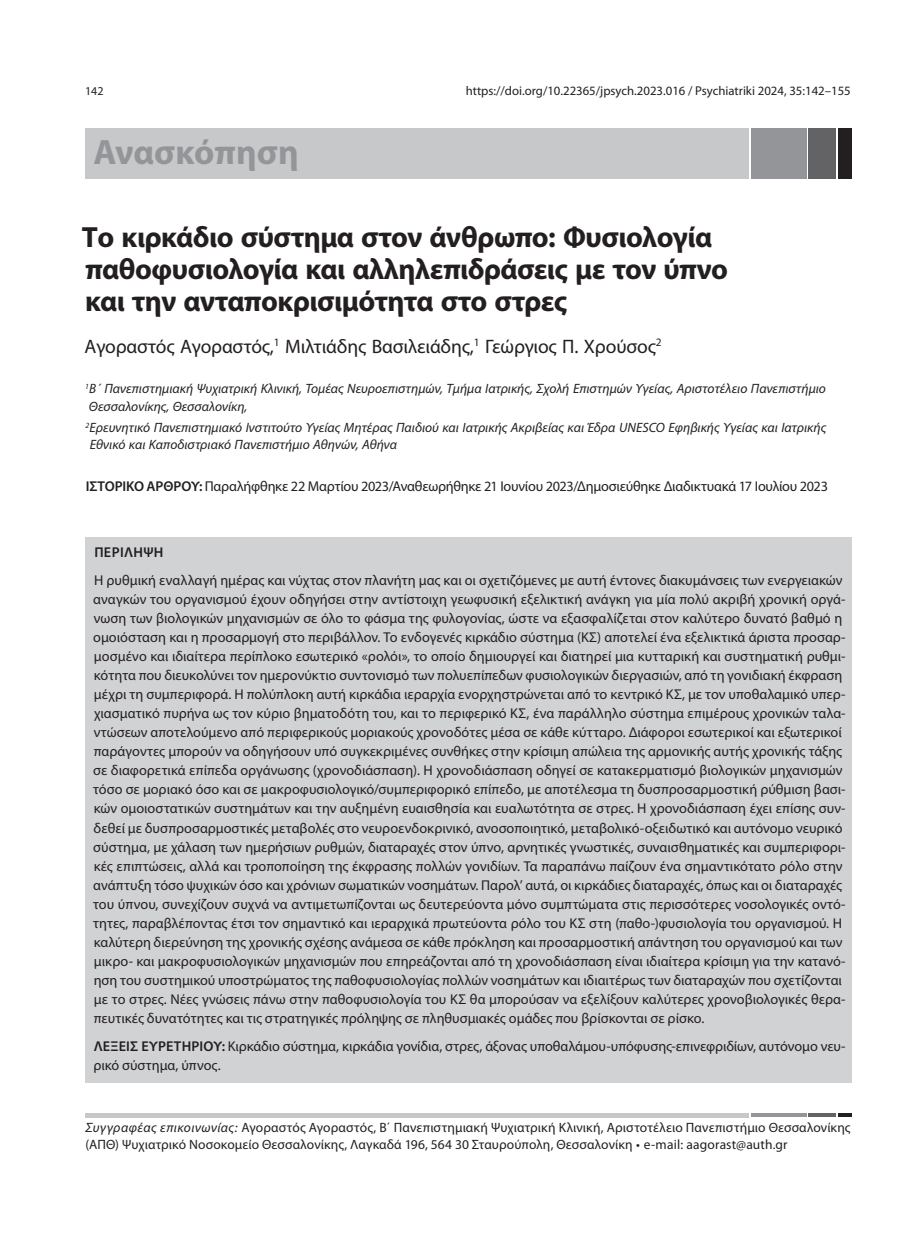
<style>
.page{position:relative;width:915px;height:1234px;background:#fff}
.page>*{position:absolute;margin:0;border:0;box-sizing:border-box;transform-origin:0 0}
.t1{font:700 35.25px "Myriad Pro";letter-spacing:.005em;color:#939598}
.t2{font:700 29.25px/32.2px "Myriad Pro";letter-spacing:-.02em;color:#231f20}
.t3{font:19.5px "Myriad Pro";letter-spacing:-.01em;color:#231f20}
.t4{font:14.25px/19px "Myriad Pro";color:#231f20}
.t5{font:600 14.25px "Myriad Pro";letter-spacing:.025em;color:#231f20}
.t6{font:italic 13.5px/17.2px "Myriad Pro";color:#231f20}
.t7{font:13.5px/16.8px "Myriad Pro";letter-spacing:.005em;color:#231f20}
.t8{font:12.75px "Myriad Pro";color:#231f20}
.t9{font:12px "Myriad Pro";color:#231f20}
.s1{font-weight:600}
.s2{font-style:italic}
</style>
<div class="page">
<div style="left:85px;top:128px;width:663px;height:50px;background:#c7c8ca"></div>
<div style="left:750px;top:128px;width:56px;height:50px;background:#939598"></div>
<div style="left:808px;top:128px;width:27px;height:50px;background:#636366"></div>
<div style="left:837px;top:128px;width:13px;height:50px;background:#231f20"></div>
<hr style="left:85px;top:1113px;width:663px;height:4px;background:#c7c8ca">
<hr style="left:750px;top:1113px;width:56px;height:3px;background:#939598">
<hr style="left:808px;top:1113px;width:27px;height:3px;background:#636366">
<svg style="left:838px;top:1113px;width:12px;height:3px"></svg>
<div style="left:85px;top:537px;width:765px;height:545px;background:#d1d2d4"></div>
<p class="t9" style="left:85px;top:83px;width:20px">142</p>
<p class="t8" style="left:465px;top:82px;width:386px">https://doi.org/10.22365/jpsych.2023.016 / Psychiatriki 2024, 35:142–155</p>
<h1 class="t1" style="left:93px;top:129px;width:207px">Ανασκόπηση</h1>
<h2 class="t2" style="left:82px;top:220px;width:647px">Το κιρκάδιο σύστημα στον άνθρωπο: Φυσιολογία παθοφυσιολογία και αλληλεπιδράσεις με τον ύπνο και την ανταποκρισιμότητα στο στρες</h2>
<h3 class="t3" style="left:85px;top:334px;width:578px">Αγοραστός Αγοραστός,<sup>1</sup> Μιλτιάδης Βασιλειάδης,<sup>1</sup> Γεώργιος Π. Χρούσος<sup>2</sup></h3>
<p class="t6" style="left:85px;top:380px;width:742px"><sup>1</sup>Β΄ Πανεπιστημιακή Ψυχιατρική Κλινική, Τομέας Νευροεπιστημών, Τμήμα Ιατρικής, Σχολή Επιστημών Υγείας, Αριστοτέλειο Πανεπιστήμιο<br>Θεσσαλονίκης, Θεσσαλονίκη,</p>
<p class="t6" style="left:90px;top:418px;width:737px;text-indent:-4px"><sup>2</sup>Ερευνητικό Πανεπιστημιακό Ινστιτούτο Υγείας Μητέρας Παιδιού και Ιατρικής Ακριβείας και Έδρα UNESCO Εφηβικής Υγείας και Ιατρικής<br>Εθνικό και Καποδιστριακό Πανεπιστήμιο Αθηνών, Αθήνα</p>
<p class="t4" style="left:86px;top:477px;width:743px"><span class="s1">ΙΣΤΟΡΙΚΌ ΆΡΘΡΟΥ:</span> Παραλήφθηκε 22 Μαρτίου 2023/Αναθεωρήθηκε 21 Ιουνίου 2023/Δημοσιεύθηκε Διαδικτυακά 17 Ιουλίου 2023</p>
<p class="t5" style="left:94px;top:543px;width:71px">ΠΕΡΙΛΗΨΗ</p>
<p class="t4" style="left:93px;top:570px;width:753px">Η ρυθμική εναλλαγή ημέρας και νύχτας στον πλανήτη μας και οι σχετιζόμενες με αυτή έντονες διακυμάνσεις των ενεργειακών αναγκών του οργανισμού έχουν οδηγήσει στην αντίστοιχη γεωφυσική εξελικτική ανάγκη για μία πολύ ακριβή χρονική οργά&shy;νωση των βιολογικών μηχανισμών σε όλο το φάσμα της φυλογονίας, ώστε να εξασφαλίζεται στον καλύτερο δυνατό βαθμό η ομοιόσταση και η προσαρμογή στο περιβάλλον. Το ενδογενές κιρκάδιο σύστημα (ΚΣ) αποτελεί ένα εξελικτικά άριστα προσαρ&shy;μοσμένο και ιδιαίτερα περίπλοκο εσωτερικό «ρολόι», το οποίο δημιουργεί και διατηρεί μια κυτταρική και συστηματική ρυθμι&shy;κότητα που διευκολύνει τον ημερονύκτιο συντονισμό των πολυεπίπεδων φυσιολογικών διεργασιών, από τη γονιδιακή έκφραση μέχρι τη συμπεριφορά. Η πολύπλοκη αυτή κιρκάδια ιεραρχία ενορχηστρώνεται από το κεντρικό ΚΣ, με τον υποθαλαμικό υπερ&shy;χιασματικό πυρήνα ως τον κύριο βηματοδότη του, και το περιφερικό ΚΣ, ένα παράλληλο σύστημα επιμέρους χρονικών ταλα&shy;ντώσεων αποτελούμενο από περιφερικούς μοριακούς χρονοδότες μέσα σε κάθε κύτταρο. Διάφοροι εσωτερικοί και εξωτερικοί παράγοντες μπορούν να οδηγήσουν υπό συγκεκριμένες συνθήκες στην κρίσιμη απώλεια της αρμονικής αυτής χρονικής τάξης σε διαφορετικά επίπεδα οργάνωσης (χρονοδιάσπαση). Η χρονοδιάσπαση οδηγεί σε κατακερματισμό βιολογικών μηχανισμών τόσο σε μοριακό όσο και σε μακροφυσιολογικό/συμπεριφορικό επίπεδο, με αποτέλεσμα τη δυσπροσαρμοστική ρύθμιση βασι&shy;κών ομοιοστατικών συστημάτων και την αυξημένη ευαισθησία και ευαλωτότητα σε στρες. Η χρονοδιάσπαση έχει επίσης συν&shy;δεθεί με δυσπροσαρμοστικές μεταβολές στο νευροενδοκρινικό, ανοσοποιητικό, μεταβολικό-οξειδωτικό και αυτόνομο νευρικό σύστημα, με χάλαση των ημερήσιων ρυθμών, διαταραχές στον ύπνο, αρνητικές γνωστικές, συναισθηματικές και συμπεριφορι&shy;κές επιπτώσεις, αλλά και τροποποίηση της έκφρασης πολλών γονιδίων. Τα παραπάνω παίζουν ένα σημαντικότατο ρόλο στην ανάπτυξη τόσο ψυχικών όσο και χρόνιων σωματικών νοσημάτων. Παρολ’ αυτά, οι κιρκάδιες διαταραχές, όπως και οι διαταραχές του ύπνου, συνεχίζουν συχνά να αντιμετωπίζονται ως δευτερεύοντα μόνο συμπτώματα στις περισσότερες νοσολογικές οντό&shy;τητες, παραβλέποντας έτσι τον σημαντικό και ιεραρχικά πρωτεύοντα ρόλο του ΚΣ στη (παθο-)φυσιολογία του οργανισμού. Η καλύτερη διερεύνηση της χρονικής σχέσης ανάμεσα σε κάθε πρόκληση και προσαρμοστική απάντηση του οργανισμού και των μικρο- και μακροφυσιολογικών μηχανισμών που επηρεάζονται από τη χρονοδιάσπαση είναι ιδιαίτερα κρίσιμη για την κατανό&shy;ηση του συστημικού υποστρώματος της παθοφυσιολογίας πολλών νοσημάτων και ιδιαιτέρως των διαταραχών που σχετίζονται με το στρες. Νέες γνώσεις πάνω στην παθοφυσιολογία του ΚΣ θα μπορούσαν να εξελίξουν καλύτερες χρονοβιολογικές θερα&shy;πευτικές δυνατότητες και τις στρατηγικές πρόληψης σε πληθυσμιακές ομάδες που βρίσκονται σε ρίσκο.</p>
<p class="t4" style="left:93px;top:1036px;width:753px"><span class="s1">ΛΕΞΕΙΣ ΕΥΡΕΤΗΡΙΟΥ:</span> Κιρκάδιο σύστημα, κιρκάδια γονίδια, στρες, άξονας υποθαλάμου-υπόφυσης-επινεφριδίων, αυτόνομο νευ&shy;ρικό σύστημα, ύπνος.</p>
<p class="t7" style="left:85px;top:1118px;width:766px"><span class="s2">Συγγραφέας επικοινωνίας:</span> Αγοραστός Αγοραστός, Β΄ Πανεπιστημιακή Ψυχιατρική Κλινική, Αριστοτέλειο Πανεπιστήμιο Θεσσαλονίκης (ΑΠΘ) Ψυχιατρικό Νοσοκομείο Θεσσαλονίκης, Λαγκαδά 196, 564 30 Σταυρούπολη, Θεσσαλονίκη • e-mail: aagorast@auth.gr</p>
</div>
